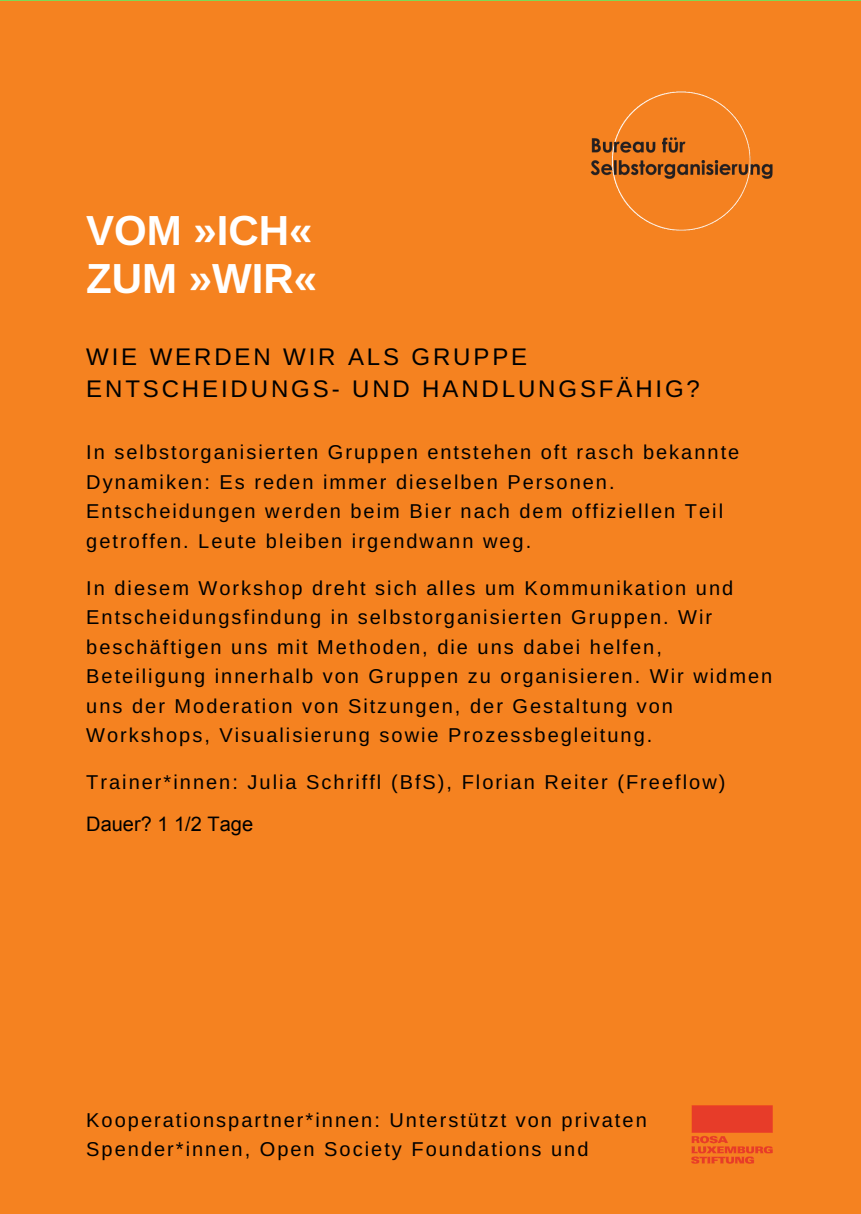
<style>
.page{position:relative;width:861px;height:1214px;background:#fff}
.page>*{position:absolute;margin:0;border:0;box-sizing:border-box;transform-origin:0 0}
.t1{font:700 42px/47.8px "Arimo";color:#fff}
.t2{font:24px/32.4px "Arimo";letter-spacing:.12em;color:#000}
.t3{font:20px/29.4px "Arimo";letter-spacing:.1em;color:#000}
.t4{font:20px "Arial";color:#000}
</style>
<div class="page">
<hr style="left:0;top:0;width:861px;height:2px;background:#7ed957">
<div style="left:0;top:2px;width:861px;height:1211px;background:#f58220"></div>
<img style="left:590px;top:91px;width:183px;height:140px">
<img style="left:691px;top:1105px;width:82px;height:59px">
<h1 class="t1" style="left:86px;top:207px;width:233px">VOM »ICH«<br>ZUM »WIR«</h1>
<p class="t2" style="left:86px;top:340px;width:615px">WIE WERDEN WIR ALS GRUPPE<br>ENTSCHEIDUNGS- UND HANDLUNGSFÄHIG?</p>
<p class="t3" style="left:86px;top:438px;width:655px">In selbstorganisierten Gruppen entstehen oft rasch bekannte Dynamiken: Es reden immer dieselben Personen.<br>Entscheidungen werden beim Bier nach dem offiziellen Teil getroffen. Leute bleiben irgendwann weg.</p>
<p class="t3" style="left:86px;top:573px;width:688px">In diesem Workshop dreht sich alles um Kommunikation und Entscheidungsfindung in selbstorganisierten Gruppen. Wir beschäftigen uns mit Methoden, die uns dabei helfen, Beteiligung innerhalb von Gruppen zu organisieren. Wir widmen uns der Moderation von Sitzungen, der Gestaltung von Workshops, Visualisierung sowie Prozessbegleitung.</p>
<p class="t3" style="left:86px;top:767px;width:641px">Trainer*innen: Julia Schriffl (BfS), Florian Reiter (Freeflow)</p>
<p class="t4" style="left:86px;top:810px;width:168px">Dauer? 1 1/2 Tage</p>
<p class="t3" style="left:86px;top:1105px;width:562px">Kooperationspartner*innen: Unterstützt von privaten<br>Spender*innen, Open Society Foundations und</p>
</div>
